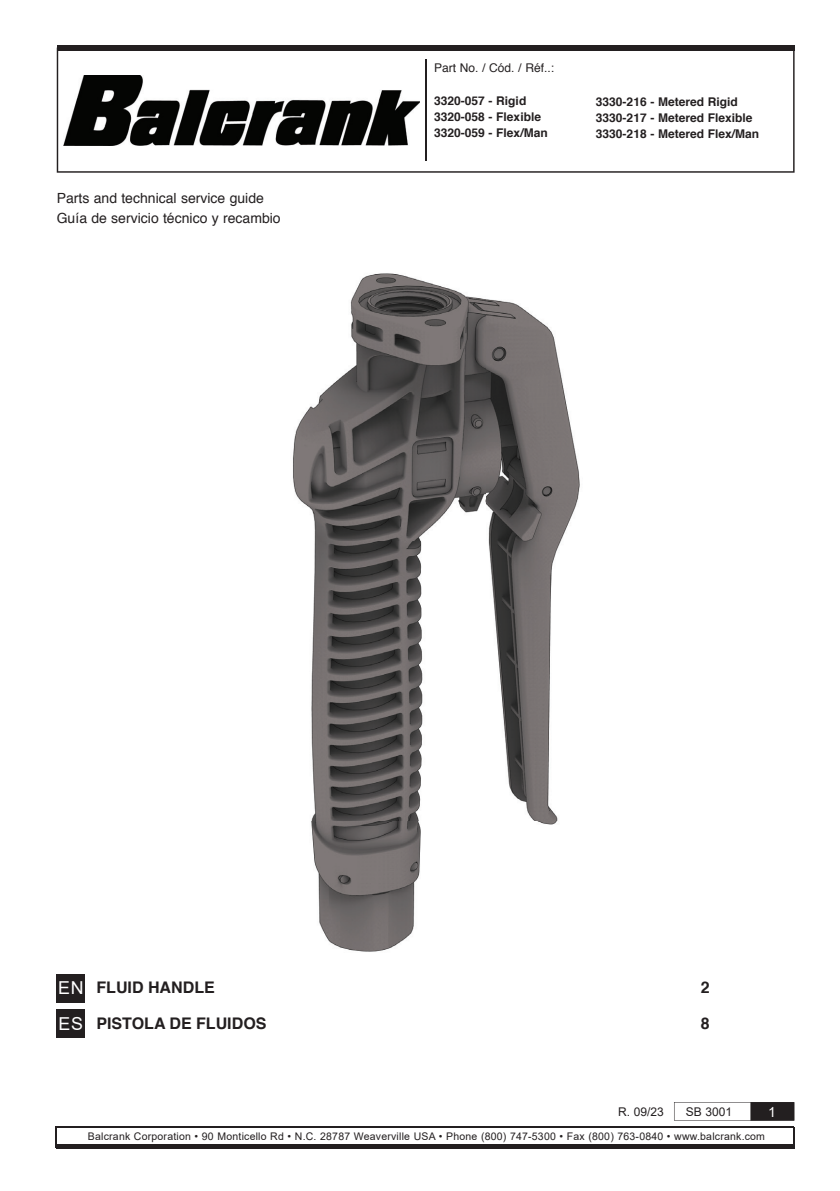
<style>
.page{position:relative;width:840px;height:1191px;background:#fff}
.page>*{position:absolute;margin:0;border:0;box-sizing:border-box;transform-origin:0 0}
.t1{font:17.8px/35.4px "Arial";color:#fff}
.t2{font:700 16px "Helvetica";color:#231f20}
.t3{font:14px/20px "Helvetica";color:#231f20}
.t4{font:14px "Arial";color:#fff}
.t5{font:700 12px/16px "Helvetica";color:#231f20}
.t6{font:12px "Helvetica";color:#231f20}
.t7{font:12px "Arial";color:#231f20}
.t8{font:10.4px "Arial";letter-spacing:.02em;color:#231f20}
</style>
<div class="page">
<svg style="left:674px;top:1102px;width:120px;height:18px"></svg>
<div style="left:750px;top:1102px;width:43px;height:18px;background:#231f20"></div>
<hr style="left:56px;top:1144px;width:738px;height:4px;background:#231f20">
<hr style="left:56px;top:1126px;width:737px;height:1px;background:#231f20">
<svg style="left:793px;top:1126px;width:1px;height:18px"></svg>
<svg style="left:56px;top:1127px;width:1px;height:17px"></svg>
<svg style="left:57px;top:51px;width:737px;height:122px"></svg>
<div style="left:57px;top:45px;width:737px;height:6px;background:#231f20"></div>
<hr style="left:425px;top:59px;width:1px;height:102px;background:#231f20">
<div style="left:57px;top:974px;width:28px;height:28px;background:#231f20"></div>
<div style="left:57px;top:1009px;width:28px;height:28px;background:#231f20"></div>
<img style="left:293px;top:273px;width:287px;height:679px">
<img style="left:63px;top:75px;width:357px;height:70px">
<p class="t3" style="left:57px;top:188px;width:225px">Parts and technical service guide<br>Guía de servicio técnico y recambio</p>
<p class="t6" style="left:434px;top:59px;width:121px">Part No. / Cód. / Réf..:</p>
<p class="t5" style="left:434px;top:92px;width:115px">3320-057 - Rigid<br>3320-058 - Flexible<br>3320-059 - Flex/Man</p>
<p class="t5" style="left:595px;top:94px;width:165px">3330-216 - Metered Rigid<br>3330-217 - Metered Flexible<br>3330-218 - Metered Flex/Man</p>
<h1 class="t1" style="left:58px;top:970px;width:27px">EN<br>ES</h1>
<h2 class="t2" style="left:96px;top:974px;width:120px">FLUID HANDLE</h2>
<h2 class="t2" style="left:700px;top:974px;width:10px">2</h2>
<h2 class="t2" style="left:96px;top:1010px;width:171px">PISTOLA DE FLUIDOS</h2>
<h2 class="t2" style="left:700px;top:1010px;width:10px">8</h2>
<p class="t7" style="left:617px;top:1103px;width:47px">R. 09/23</p>
<p class="t7" style="left:685px;top:1103px;width:48px">SB 3001</p>
<p class="t4" style="left:767px;top:1102px;width:9px">1</p>
<p class="t8" style="left:88px;top:1129px;width:678px">Balcrank Corporation • 90 Monticello Rd • N.C. 28787 Weaverville USA • Phone (800) 747-5300 • Fax (800) 763-0840 • www.balcrank.com</p>
</div>
